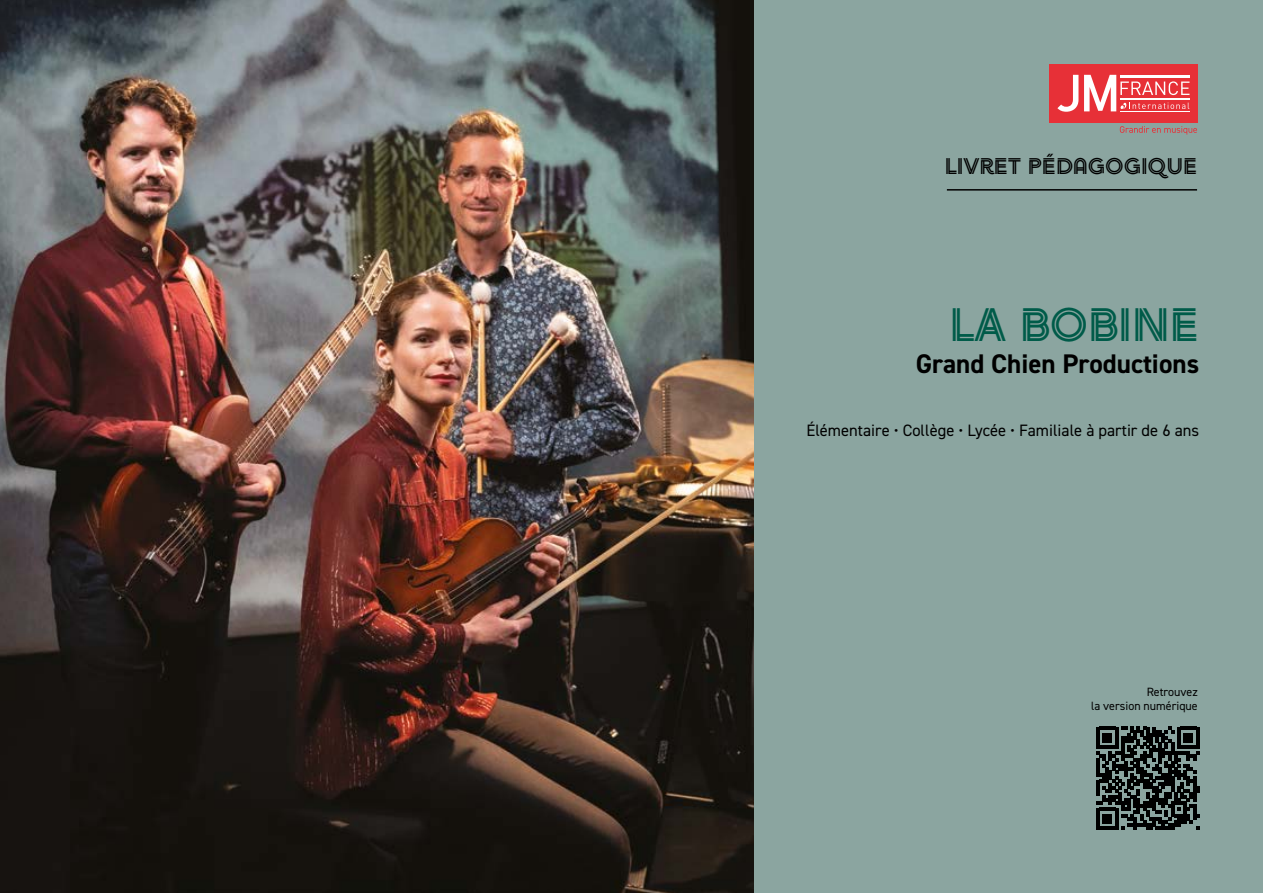
<style>
.page{position:relative;width:1263px;height:893px;background:#fff}
.page>*{position:absolute;margin:0;border:0;box-sizing:border-box;transform-origin:0 0}
.t1{font:46.5px "Arya Double";color:#005b49}
.t2{font:700 27px "DIN2014";color:#000}
.t3{font:22.5px "Arya Double";color:#000}
.t4{font:16.5px "DIN2014";color:#000}
.t5{font:12px/14.4px "DIN2014";color:#000;text-align:right}
</style>
<div class="page">
<div style="left:754px;top:0;width:509px;height:893px;background:#8ba5a0"></div>
<svg style="left:1096px;top:727px;width:103px;height:102px;background:#323b39"></svg>
<div style="left:1049px;top:64px;width:148px;height:58px;background:#e73037"></div>
<hr style="left:1120px;top:111px;width:69px;height:1px;background:#fff">
<svg style="left:1057px;top:75px;width:21px;height:37px"></svg>
<svg style="left:1084px;top:75px;width:105px;height:36px"></svg>
<svg style="left:1120px;top:126px;width:77px;height:9px"></svg>
<hr style="left:947px;top:189px;width:250px;height:2px;background:#000">
<img style="left:0;top:0;width:754px;height:893px">
<h3 class="t3" style="left:945px;top:152px;width:254px">LIVRET PÉDAGOGIQUE</h3>
<h1 class="t1" style="left:950px;top:296px;width:251px">LA BOBINE</h1>
<h2 class="t2" style="left:916px;top:346px;width:285px">Grand Chien Productions</h2>
<p class="t4" style="left:806px;top:420px;width:394px">Élémentaire • Collège • Lycée • Familiale à partir de 6 ans</p>
<p class="t5" style="left:1091px;top:684px;width:108px">Retrouvez<br>la version numérique</p>
</div>
